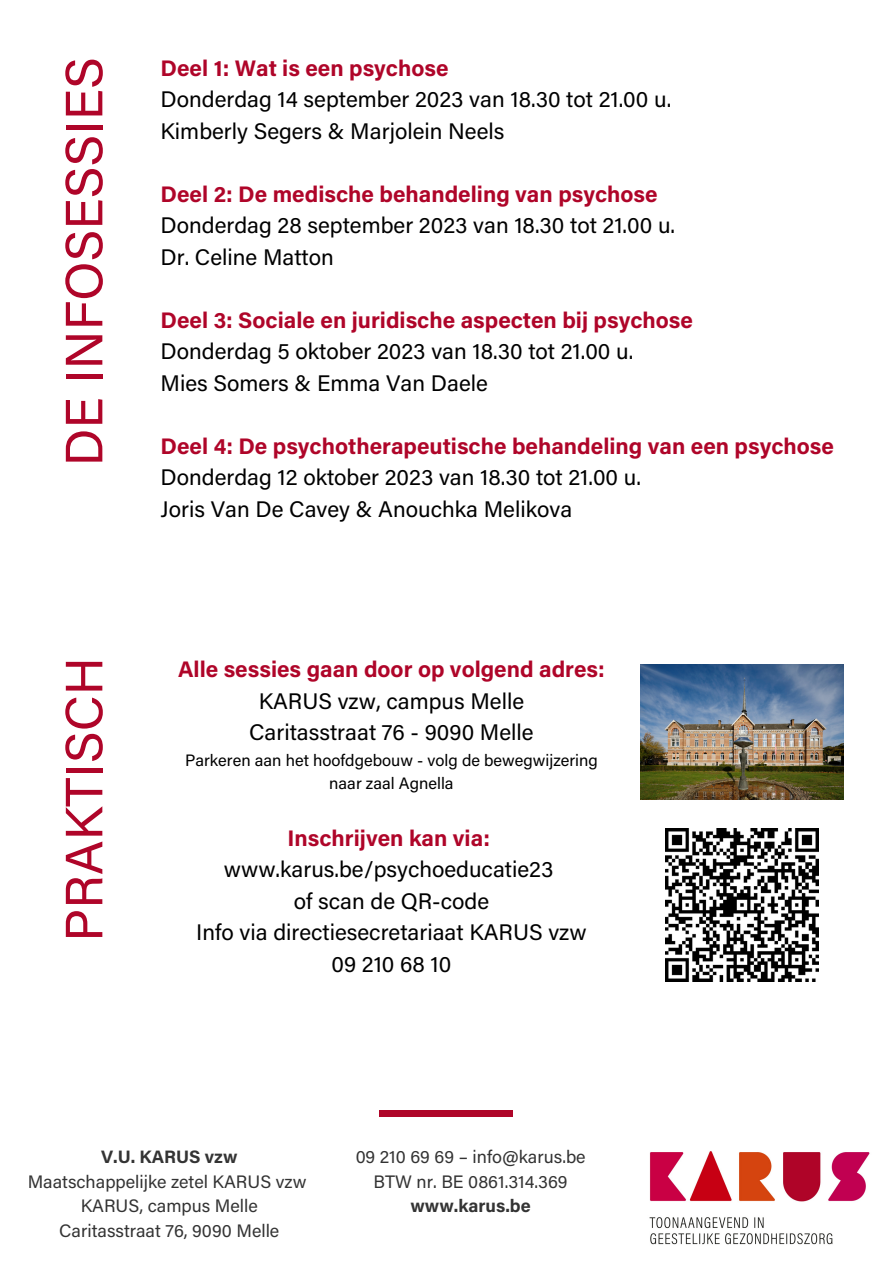
<style>
.page{position:relative;width:893px;height:1264px;background:#fff}
.page>*{position:absolute;margin:0;border:0;box-sizing:border-box;transform-origin:0 0}
.t1{font:52.5px "Acumin Pro";color:#af0529}
.t2{font:22.5px "Acumin Pro";color:#000}
.t3{font:700 22.5px "Acumin Pro";color:#af0529}
.t4{font:18px/24.8px "Acumin Pro";color:#000;text-align:center}
.t5{font:700 18px "Acumin Pro";color:#000}
.t6{font:16.5px/22.5px "Acumin Pro";color:#000;text-align:center}
</style>
<div class="page">
<img style="left:649px;top:1151px;width:221px;height:94px">
<div style="left:379px;top:1110px;width:134px;height:7px;background:#af0529"></div>
<img style="left:666px;top:828px;width:152px;height:153px">
<img style="left:641px;top:664px;width:202px;height:135px">
<p class="t1" style="left:64px;top:466px;width:411px;rotate:-90deg">DE INFOSESSIES</p>
<p class="t1" style="left:64px;top:941px;width:286px;rotate:-90deg">PRAKTISCH</p>
<p class="t3" style="left:161px;top:59px;width:289px">Deel 1: Wat is een psychose</p>
<p class="t2" style="left:161px;top:91px;width:512px">Donderdag 14 september 2023 van 18.30 tot 21.00 u.</p>
<p class="t2" style="left:161px;top:122px;width:345px">Kimberly Segers &amp; Marjolein Neels</p>
<p class="t3" style="left:161px;top:185px;width:498px">Deel 2: De medische behandeling van psychose</p>
<p class="t2" style="left:161px;top:217px;width:516px">Donderdag 28 september 2023 van 18.30 tot 21.00 u.</p>
<p class="t2" style="left:161px;top:248px;width:175px">Dr. Celine Matton</p>
<p class="t3" style="left:161px;top:311px;width:534px">Deel 3: Sociale en juridische aspecten bij psychose</p>
<p class="t2" style="left:161px;top:343px;width:474px">Donderdag 5 oktober 2023 van 18.30 tot 21.00 u.</p>
<p class="t2" style="left:161px;top:374px;width:329px">Mies Somers &amp; Emma Van Daele</p>
<p class="t3" style="left:161px;top:437px;width:674px">Deel 4: De psychotherapeutische behandeling van een psychose</p>
<p class="t2" style="left:161px;top:469px;width:482px">Donderdag 12 oktober 2023 van 18.30 tot 21.00 u.</p>
<p class="t2" style="left:161px;top:500px;width:413px">Joris Van De Cavey &amp; Anouchka Melikova</p>
<p class="t3" style="left:178px;top:660px;width:428px">Alle sessies gaan door op volgend adres:</p>
<p class="t2" style="left:259px;top:692px;width:267px">KARUS vzw, campus Melle</p>
<p class="t2" style="left:249px;top:723px;width:286px">Caritasstraat 76 - 9090 Melle</p>
<p class="t6" style="left:185px;top:751px;width:414px">Parkeren aan het hoofdgebouw - volg de bewegwijzering naar zaal Agnella</p>
<p class="t3" style="left:287px;top:829px;width:204px">Inschrijven kan via:</p>
<p class="t2" style="left:224px;top:861px;width:331px">www.karus.be/psychoeducatie23</p>
<p class="t2" style="left:294px;top:892px;width:197px">of scan de QR-code</p>
<p class="t2" style="left:196px;top:923px;width:392px">Info via directiesecretariaat KARUS vzw</p>
<p class="t2" style="left:331px;top:955px;width:121px">09 210 68 10</p>
<p class="t5" style="left:101px;top:1149px;width:138px">V.U. KARUS vzw</p>
<p class="t4" style="left:28px;top:1170px;width:280px">Maatschappelijke zetel KARUS vzw<br>KARUS, campus Melle<br>Caritasstraat 76, 9090 Melle</p>
<p class="t4" style="left:355px;top:1146px;width:232px">09 210 69 69 – info@karus.be<br>BTW nr. BE 0861.314.369</p>
<p class="t5" style="left:410px;top:1199px;width:122px">www.karus.be</p>
</div>
